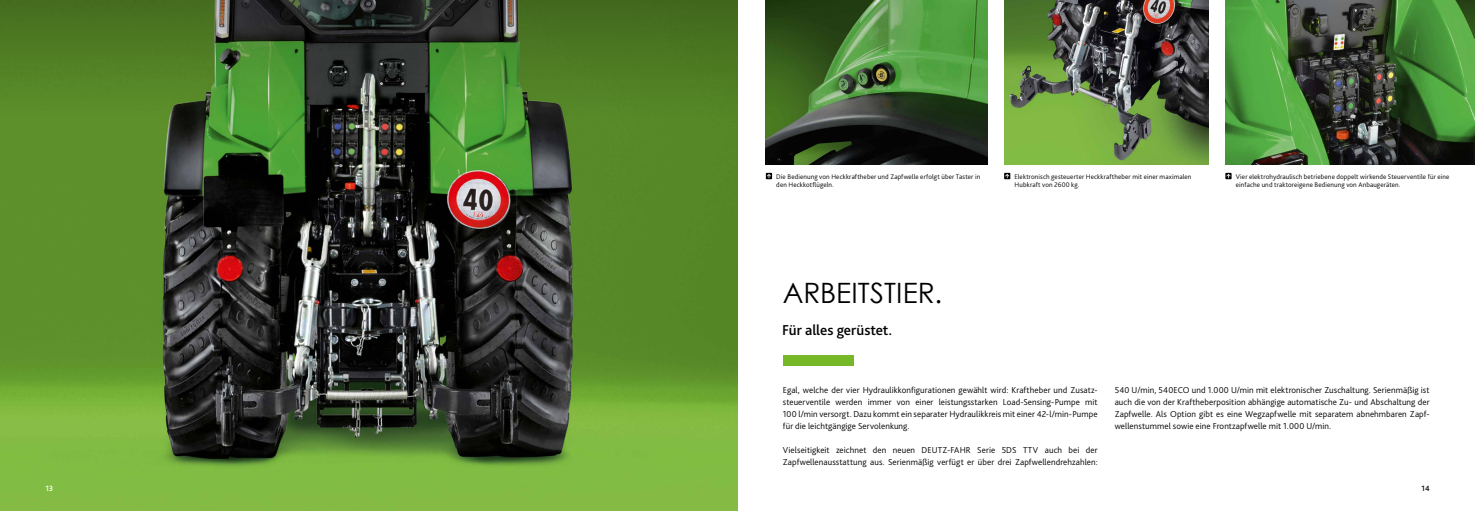
<style>
.page{position:relative;width:1475px;height:511px;background:#fff}
.page>*{position:absolute;margin:0;border:0;box-sizing:border-box;transform-origin:0 0}
.t1{font:28px "Century Gothic";letter-spacing:.005em;color:#000}
.t2{font:500 15px "Bliss Pro";letter-spacing:-.005em;color:#000}
.t3{font:300 9px/12px "Bliss Pro";letter-spacing:.01em;color:#000;text-align:justify}
.t4{font:500 8px "Bliss Pro";color:#fff}
.t5{font:500 8px "Bliss Pro";color:#000}
.t6{font:300 7px/8.4px "Bliss Pro";letter-spacing:.02em;color:#000}
</style>
<div class="page">
<img style="left:0;top:117px;width:737px;height:393px">
<img style="left:1225px;top:0;width:249px;height:164px">
<img style="left:1004px;top:0;width:204px;height:164px">
<img style="left:765px;top:0;width:221px;height:164px">
<svg style="left:0;top:0;width:737px;height:117px;background:#446a28"></svg>
<svg style="left:765px;top:173px;width:7px;height:6px"></svg>
<svg style="left:766px;top:174px;width:5px;height:4px"></svg>
<svg style="left:1003px;top:173px;width:7px;height:6px"></svg>
<svg style="left:1004px;top:174px;width:5px;height:4px"></svg>
<svg style="left:1225px;top:173px;width:6px;height:6px"></svg>
<div style="left:782px;top:355px;width:71px;height:10px;background:#76b828"></div>
<p class="t6" style="left:776px;top:172px;width:205px">Die Bedienung von Heckkraftheber und Zapfwelle erfolgt über Taster in den Heckkotflügeln.</p>
<p class="t6" style="left:1014px;top:172px;width:178px">Elektronisch gesteuerter Heckkraftheber mit einer maximalen<br>Hubkraft von 2600 kg.</p>
<p class="t6" style="left:1235px;top:172px;width:215px">Vier elektrohydraulisch betriebene doppelt wirkende Steuerventile für eine einfache und traktoreigene Bedienung von Anbaugeräten.</p>
<h1 class="t1" style="left:782px;top:273px;width:161px">ARBEITSTIER.</h1>
<h2 class="t2" style="left:782px;top:320px;width:112px">Für alles gerüstet.</h2>
<p class="t3" style="left:782px;top:383px;width:316px">Egal, welche der vier Hydraulikkonfigurationen gewählt wird: Kraftheber und Zusatz&shy;steuerventile werden immer von einer leistungsstarken Load-Sensing-Pumpe mit 100 l/min versorgt. Dazu kommt ein separater Hydraulikkreis mit einer 42-l/min-Pumpe für die leichtgängige Servolenkung.</p>
<p class="t3" style="left:782px;top:443px;width:316px">Vielseitigkeit zeichnet den neuen DEUTZ-FAHR Serie 5DS TTV auch bei der<br>Zapfwellenausstattung aus. Serienmäßig verfügt er über drei Zapfwellendrehzahlen:</p>
<p class="t3" style="left:1114px;top:383px;width:316px">540 U/min, 540ECO und 1.000 U/min mit elektronischer Zuschaltung. Serienmäßig ist auch die von der Kraftheberposition abhängige automatische Zu- und Abschaltung der Zapfwelle. Als Option gibt es eine Wegzapfwelle mit separatem abnehmbaren Zapf&shy;wellenstummel sowie eine Frontzapfwelle mit 1.000 U/min.</p>
<p class="t4" style="left:45px;top:482px;width:9px">13</p>
<p class="t5" style="left:1421px;top:482px;width:10px">14</p>
</div>
